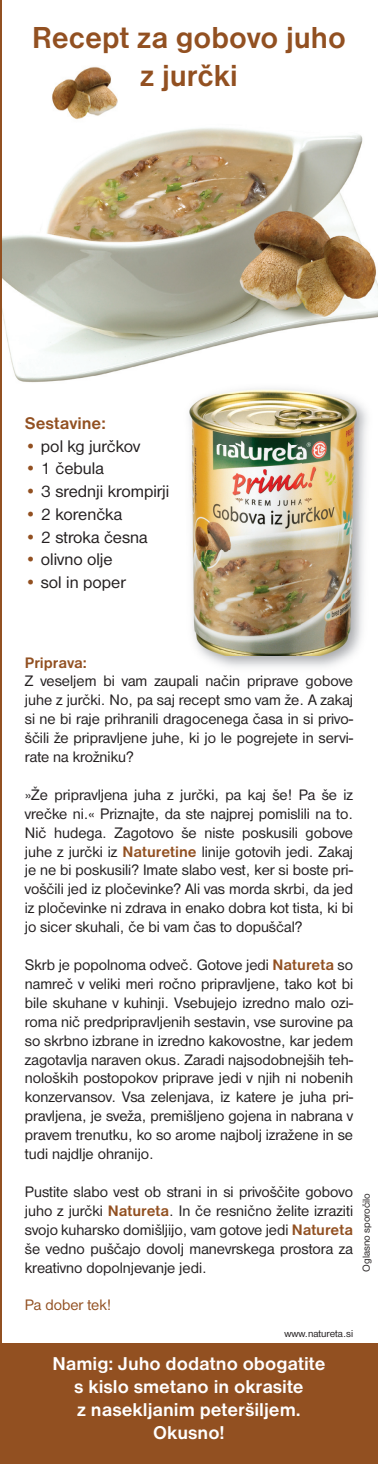
<style>
.page{position:relative;width:378px;height:1464px;background:#fff}
.page>*{position:absolute;margin:0;border:0;box-sizing:border-box;transform-origin:0 0}
.t1{font:700 31.5px/37.8px "Nimbus San DEE";color:#925021;text-align:center}
.t2{font:700 19.25px/23.1px "Nimbus San DEE";color:#fff;text-align:center}
.t3{font:17.5px "Nimbus San DEE";color:#231f20}
.t4{font:700 17.5px "Nimbus San DEE";color:#925021}
.t5{font:15.75px/18.9px "Nimbus San DEE";color:#231f20;text-align:justify}
.t6{font:15.75px "Nimbus San DEE";color:#925021}
.t7{font:700 15.75px "Nimbus San DEE";color:#925021}
.t8{font:10.5px "Nimbus San DEE";color:#231f20}
.s1{color:#925021}
.s2{font-weight:700;color:#925021}
</style>
<div class="page">
<img style="left:2px;top:128px;width:375px;height:255px">
<div style="left:0;top:1343px;width:377px;height:120px;background:#925021"></div>
<img style="left:182px;top:382px;width:190px;height:285px">
<img style="left:186px;top:386px;width:172px;height:270px">
<img style="left:52px;top:66px;width:66px;height:54px">
<hr style="left:0;top:0;width:2px;height:1463px;background:#925021">
<h1 class="t1" style="left:32px;top:19px;width:314px">Recept za gobovo juho z jurčki</h1>
<p class="t4" style="left:25px;top:413px;width:82px">Sestavine:</p>
<p class="t3" style="left:25px;top:436px;width:116px"><span class="s1">•</span> pol kg jurčkov</p>
<p class="t3" style="left:25px;top:459px;width:80px"><span class="s1">•</span> 1 čebula</p>
<p class="t3" style="left:25px;top:481px;width:146px"><span class="s1">•</span> 3 srednji krompirji</p>
<p class="t3" style="left:25px;top:504px;width:99px"><span class="s1">•</span> 2 korenčka</p>
<p class="t3" style="left:25px;top:527px;width:124px"><span class="s1">•</span> 2 stroka česna</p>
<p class="t3" style="left:25px;top:550px;width:89px"><span class="s1">•</span> olivno olje</p>
<p class="t3" style="left:25px;top:572px;width:102px"><span class="s1">•</span> sol in poper</p>
<p class="t7" style="left:25px;top:653px;width:63px">Priprava:</p>
<p class="t5" style="left:25px;top:672px;width:329px">Z veseljem bi vam zaupali način priprave gobove juhe z jurčki. No, pa saj recept smo vam že. A zakaj si ne bi raje prihranili dragocenega časa in si privo&shy;ščili že pripravljene juhe, ki jo le pogrejete in servi&shy;rate na krožniku?</p>
<p class="t5" style="left:25px;top:785px;width:329px">»Že pripravljena juha z jurčki, pa kaj še! Pa še iz vrečke ni.« Priznajte, da ste najprej pomislili na to.<br>Nič hudega. Zagotovo še niste poskusili gobove juhe z jurčki iz <span class="s2">Naturetine</span> linije gotovih jedi. Zakaj je ne bi poskusili? Imate slabo vest, ker si boste pri&shy;voščili jed iz pločevinke? Ali vas morda skrbi, da jed iz pločevinke ni zdrava in enako dobra kot tista, ki bi jo sicer skuhali, če bi vam čas to dopuščal?</p>
<p class="t5" style="left:25px;top:955px;width:329px">Skrb je popolnoma odveč. Gotove jedi <span class="s2">Natureta</span> so namreč v veliki meri ročno pripravljene, tako kot bi bile skuhane v kuhinji. Vsebujejo izredno malo ozi&shy;roma nič predpripravljenih sestavin, vse surovine pa so skrbno izbrane in izredno kakovostne, kar jedem zagotavlja naraven okus. Zaradi najsodobnejših teh&shy;noloških postopokov priprave jedi v njih ni nobenih konzervansov. Vsa zelenjava, iz katere je juha pri&shy;pravljena, je sveža, premišljeno gojena in nabrana v pravem trenutku, ko so arome najbolj izražene in se tudi najdlje ohranijo.</p>
<p class="t5" style="left:25px;top:1182px;width:329px">Pustite slabo vest ob strani in si privoščite gobovo juho z jurčki <span class="s2">Natureta</span>. In če resnično želite izraziti svojo kuharsko domišljijo, vam gotove jedi <span class="s2">Natureta </span>še vedno puščajo dovolj manevrskega prostora za kreativno dopolnjevanje jedi.</p>
<p class="t6" style="left:25px;top:1296px;width:88px">Pa dober tek!</p>
<p class="t8" style="left:284px;top:1328px;width:70px">www.natureta.si</p>
<p class="t2" style="left:52px;top:1352px;width:274px">Namig: Juho dodatno obogatite s kislo smetano in okrasite<br>z nasekljanim peteršiljem.<br>Okusno!</p>
<p class="t8" style="left:359px;top:1271px;width:80px;rotate:-90deg">Oglasno sporočilo</p>
</div>
